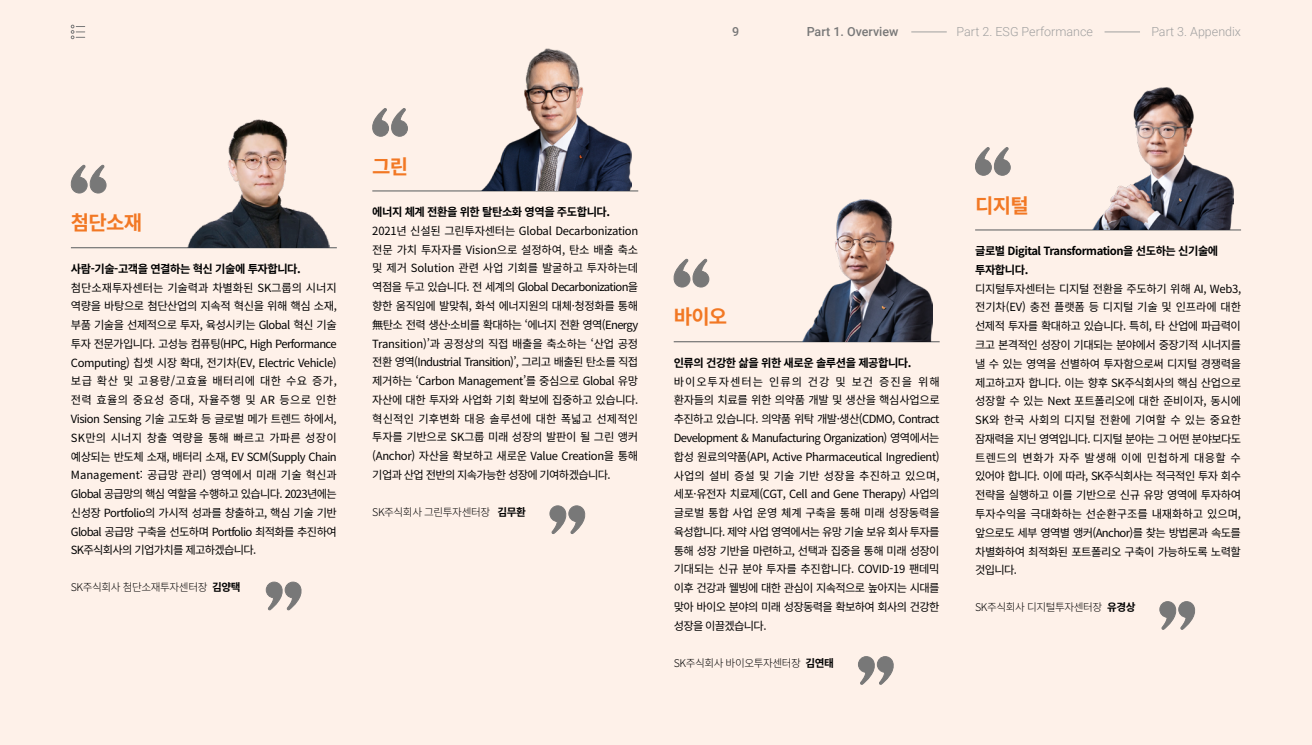
<style>
.page{position:relative;width:1312px;height:745px;background:#fff}
.page>*{position:absolute;margin:0;border:0;box-sizing:border-box;transform-origin:0 0}
.t1{font:700 20px "Noto Sans KR";letter-spacing:-.04em;color:#f27824}
.t2{font:300 12.5px "Roboto";color:#a0a0a0}
.t3{font:500 12.5px "Roboto";color:#787878}
.t4{font:11.25px/18.8px "Noto Sans KR";letter-spacing:-.055em;color:#000;text-align:justify}
.t5{font:700 11.25px/18.8px "Noto Sans KR";letter-spacing:-.04em;color:#000}
.t6{font:300 10.62px "Noto Sans KR";letter-spacing:-.04em;color:#000}
.s1{font-weight:700}
</style>
<div class="page">
<div style="left:0;top:0;width:1311px;height:744px;background:#fef1e9"></div>
<hr style="left:71px;top:247px;width:266px;height:1px;background:#787878">
<hr style="left:372px;top:190px;width:266px;height:1px;background:#787878">
<hr style="left:673px;top:341px;width:266px;height:1px;background:#787878">
<hr style="left:974px;top:229px;width:266px;height:1px;background:#787878">
<img style="left:482px;top:49px;width:149px;height:141px">
<img style="left:188px;top:120px;width:142px;height:127px">
<img style="left:802px;top:199px;width:130px;height:142px">
<img style="left:1093px;top:88px;width:140px;height:141px">
<svg style="left:70px;top:164px;width:37px;height:29px"></svg>
<svg style="left:372px;top:108px;width:36px;height:29px"></svg>
<svg style="left:673px;top:258px;width:36px;height:29px"></svg>
<svg style="left:975px;top:147px;width:35px;height:29px"></svg>
<svg style="left:265px;top:581px;width:37px;height:29px"></svg>
<svg style="left:549px;top:505px;width:37px;height:29px"></svg>
<svg style="left:858px;top:656px;width:36px;height:29px"></svg>
<svg style="left:1159px;top:601px;width:37px;height:29px"></svg>
<svg style="left:71px;top:25px;width:14px;height:14px"></svg>
<hr style="left:911px;top:32px;width:35px;height:1px;background:#a0a0a0">
<hr style="left:1104px;top:32px;width:35px;height:1px;background:#a0a0a0">
<p class="t3" style="left:732px;top:23px;width:9px">9</p>
<p class="t3" style="left:806px;top:23px;width:93px">Part 1. Overview</p>
<p class="t2" style="left:956px;top:23px;width:138px">Part 2. ESG Performance</p>
<p class="t2" style="left:1151px;top:23px;width:91px">Part 3. Appendix</p>
<h1 class="t1" style="left:71px;top:212px;width:73px">첨단소재</h1>
<p class="t5" style="left:71px;top:259px;width:231px">사람-기술-고객을 연결하는 혁신 기술에 투자합니다.</p>
<p class="t4" style="left:71px;top:278px;width:267px">첨단소재투자센터는 기술력과 차별화된 SK그룹의 시너지 역량을 바탕으로 첨단산업의 지속적 혁신을 위해 핵심 소재, 부품 기술을 선제적으로 투자, 육성시키는 Global 혁신 기술 투자 전문가입니다. 고성능 컴퓨팅(HPC, High Performance Computing) 칩셋 시장 확대, 전기차(EV, Electric Vehicle) 보급 확산 및 고용량/고효율 배터리에 대한 수요 증가, 전력 효율의 중요성 증대, 자율주행 및 AR 등으로 인한 Vision Sensing 기술 고도화 등 글로벌 메가 트렌드 하에서, SK만의 시너지 창출 역량을 통해 빠르고 가파른 성장이 예상되는 반도체 소재, 배터리 소재, EV SCM(Supply Chain Management: 공급망 관리) 영역에서 미래 기술 혁신과 Global 공급망의 핵심 역할을 수행하고 있습니다. 2023년에는 신성장 Portfolio의 가시적 성과를 창출하고, 핵심 기술 기반 Global 공급망 구축을 선도하며 Portfolio 최적화를 추진하여 SK주식회사의 기업가치를 제고하겠습니다.</p>
<p class="t6" style="left:71px;top:581px;width:171px">SK주식회사 첨단소재투자센터장 <span class="s1">김양택</span></p>
<h1 class="t1" style="left:372px;top:155px;width:37px">그린</h1>
<p class="t5" style="left:372px;top:203px;width:239px">에너지 체계 전환을 위한 탈탄소화 영역을 주도합니다.</p>
<p class="t4" style="left:372px;top:221px;width:267px">2021년 신설된 그린투자센터는 Global Decarbonization 전문 가치 투자자를 Vision으로 설정하여, 탄소 배출 축소 및 제거 Solution 관련 사업 기회를 발굴하고 투자하는데 역점을 두고 있습니다. 전 세계의 Global Decarbonization을 향한 움직임에 발맞춰, 화석 에너지원의 대체·청정화를 통해無탄소 전력 생산·소비를 확대하는 ‘에너지 전환 영역(Energy Transition)’과 공정상의 직접 배출을 축소하는 ‘산업 공정 전환 영역(Industrial Transition)’, 그리고 배출된 탄소를 직접 제거하는 ‘Carbon Management’를 중심으로 Global 유망 자산에 대한 투자와 사업화 기회 확보에 집중하고 있습니다. 혁신적인 기후변화 대응 솔루션에 대한 폭넓고 선제적인 투자를 기반으로 SK그룹 미래 성장의 발판이 될 그린 앵커 (Anchor) 자산을 확보하고 새로운 Value Creation을 통해 기업과 산업 전반의 지속가능한 성장에 기여하겠습니다.</p>
<p class="t6" style="left:372px;top:505px;width:155px">SK주식회사 그린투자센터장 <span class="s1">김무환</span></p>
<h1 class="t1" style="left:673px;top:305px;width:55px">바이오</h1>
<p class="t5" style="left:673px;top:353px;width:239px">인류의 건강한 삶을 위한 새로운 솔루션을 제공합니다.</p>
<p class="t4" style="left:673px;top:372px;width:267px">바이오투자센터는 인류의 건강 및 보건 증진을 위해 환자들의 치료를 위한 의약품 개발 및 생산을 핵심사업으로 추진하고 있습니다. 의약품 위탁 개발·생산(CDMO, Contract Development &amp; Manufacturing Organization) 영역에서는 합성 원료의약품(API, Active Pharmaceutical Ingredient) 사업의 설비 증설 및 기술 기반 성장을 추진하고 있으며, 세포·유전자 치료제(CGT, Cell and Gene Therapy) 사업의 글로벌 통합 사업 운영 체계 구축을 통해 미래 성장동력을 육성합니다. 제약 사업 영역에서는 유망 기술 보유 회사 투자를 통해 성장 기반을 마련하고, 선택과 집중을 통해 미래 성장이 기대되는 신규 분야 투자를 추진합니다. COVID-19 팬데믹 이후 건강과 웰빙에 대한 관심이 지속적으로 높아지는 시대를 맞아 바이오 분야의 미래 성장동력을 확보하여 회사의 건강한 성장을 이끌겠습니다.</p>
<p class="t6" style="left:673px;top:656px;width:162px">SK주식회사 바이오투자센터장 <span class="s1">김연태</span></p>
<h1 class="t1" style="left:974px;top:194px;width:55px">디지털</h1>
<p class="t5" style="left:974px;top:242px;width:244px">글로벌 Digital Transformation을 선도하는 신기술에 투자합니다.</p>
<p class="t4" style="left:974px;top:279px;width:267px">디지털투자센터는 디지털 전환을 주도하기 위해 AI, Web3, 전기차(EV) 충전 플랫폼 등 디지털 기술 및 인프라에 대한 선제적 투자를 확대하고 있습니다. 특히, 타 산업에 파급력이 크고 본격적인 성장이 기대되는 분야에서 중장기적 시너지를 낼 수 있는 영역을 선별하여 투자함으로써 디지털 경쟁력을 제고하고자 합니다. 이는 향후 SK주식회사의 핵심 산업으로 성장할 수 있는 Next 포트폴리오에 대한 준비이자, 동시에 SK와 한국 사회의 디지털 전환에 기여할 수 있는 중요한 잠재력을 지닌 영역입니다. 디지털 분야는 그 어떤 분야보다도 트렌드의 변화가 자주 발생해 이에 민첩하게 대응할 수 있어야 합니다. 이에 따라, SK주식회사는 적극적인 투자 회수 전략을 실행하고 이를 기반으로 신규 유망 영역에 투자하여 투자수익을 극대화하는 선순환구조를 내재화하고 있으며, 앞으로도 세부 영역별 앵커(Anchor)를 찾는 방법론과 속도를 차별화하여 최적화된 포트폴리오 구축이 가능하도록 노력할 것입니다.</p>
<p class="t6" style="left:974px;top:601px;width:162px">SK주식회사 디지털투자센터장 <span class="s1">유경상</span></p>
</div>
